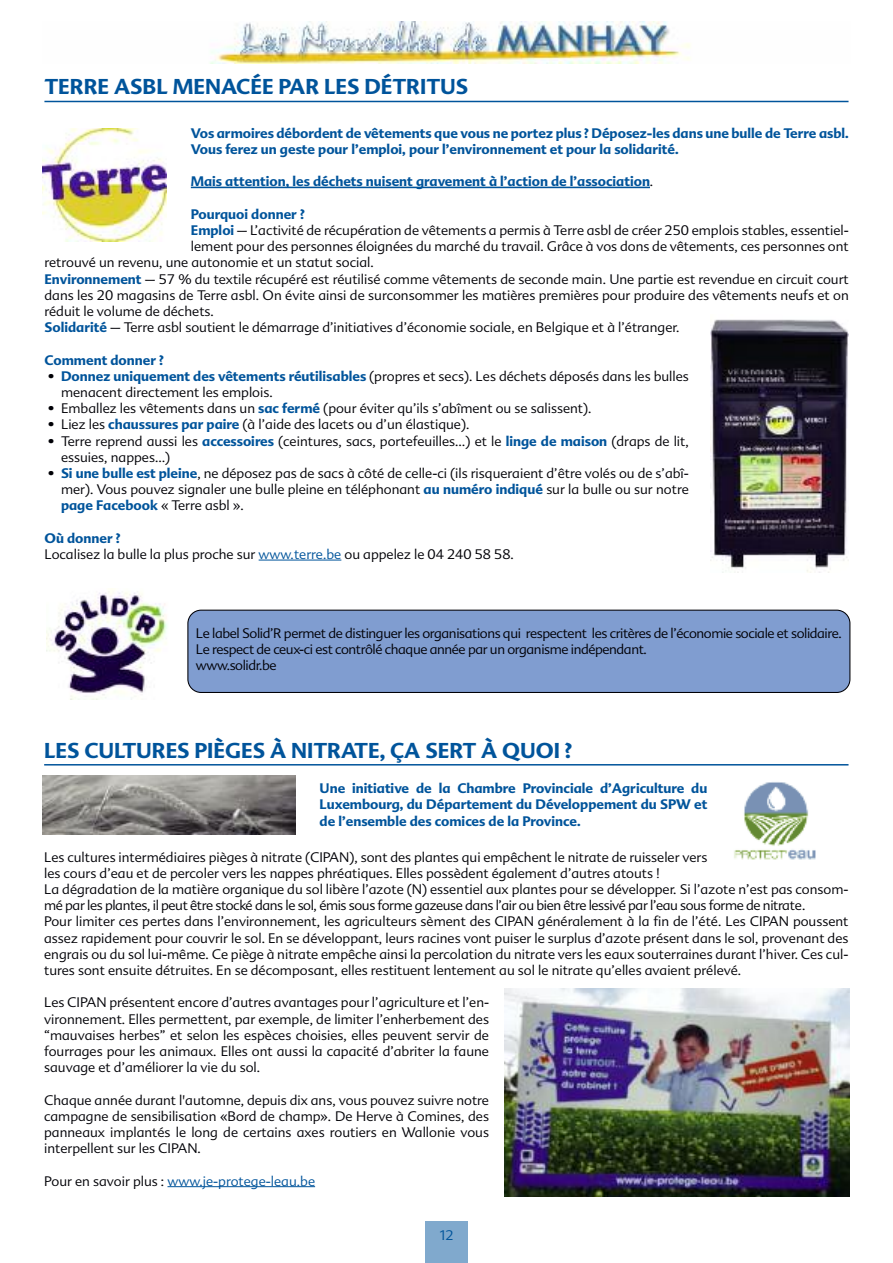
<style>
.page{position:relative;width:893px;height:1263px;background:#fff}
.page>*{position:absolute;margin:0;border:0;box-sizing:border-box;transform-origin:0 0}
.t1{font:700 21px "Advert";color:#00549b}
.t2{font:300 13.5px/16.2px "Advert";color:#000006}
.t3{font:700 13.5px/16.2px "Advert";color:#00549b}
.t4{font:300 13.5px/16.2px "Advert";letter-spacing:-.03em;color:#000006}
.t5{font:300 13.5px "Advert";color:#00549b}
.s1{font-weight:300;color:#000006}
.s2{font-weight:700;color:#00549b}
.s3{color:#00549b}
.s4{color:#000006}
</style>
<div class="page">
<img style="left:210px;top:21px;width:480px;height:43px">
<div style="left:425px;top:1220px;width:43px;height:43px;background:#80a9cd"></div>
<hr style="left:191px;top:187px;width:459px;height:1px;background:#00549b">
<hr style="left:259px;top:560px;width:82px;height:1px;background:#00549b">
<img style="left:43px;top:128px;width:123px;height:113px">
<hr style="left:44px;top:101px;width:804px;height:1px;background:#00549b">
<img style="left:710px;top:319px;width:139px;height:253px">
<div style="left:187px;top:610px;width:663px;height:83px;background:#809dd0"></div>
<img style="left:47px;top:588px;width:120px;height:111px">
<hr style="left:44px;top:764px;width:804px;height:1px;background:#00549b">
<hr style="left:167px;top:1186px;width:148px;height:1px;background:#00549b">
<div style="left:42px;top:775px;width:263px;height:64px;background:linear-gradient(to right,#fff,#fff)"></div>
<img style="left:42px;top:775px;width:253px;height:59px">
<img style="left:734px;top:782px;width:82px;height:78px">
<img style="left:504px;top:988px;width:346px;height:208px">
<h1 class="t1" style="left:44px;top:75px;width:425px">TERRE ASBL MENACÉE PAR LES DÉTRITUS</h1>
<p class="t3" style="left:191px;top:125px;width:659px">Vos armoires débordent de vêtements que vous ne portez plus ? Déposez-les dans une bulle de Terre asbl.<br>Vous ferez un geste pour l’emploi, pour l’environnement et pour la solidarité.</p>
<p class="t3" style="left:191px;top:174px;width:464px">Mais attention, les déchets nuisent gravement à l’action de l’association<span class="s1">.</span></p>
<p class="t3" style="left:191px;top:206px;width:115px">Pourquoi donner ?</p>
<p class="t2" style="left:191px;top:222px;width:659px"><span class="s2">Emploi</span> – L’activité de récupération de vêtements a permis à Terre asbl de créer 250 emplois stables, essentiel-</p>
<p class="t2" style="left:191px;top:238px;width:659px">lement pour des personnes éloignées du marché du travail. Grâce à vos dons de vêtements, ces personnes ont</p>
<p class="t2" style="left:44px;top:255px;width:331px">retrouvé un revenu, une autonomie et un statut social.</p>
<p class="t2" style="left:44px;top:271px;width:806px"><span class="s2">Environnement</span> – 57 % du textile récupéré est réutilisé comme vêtements de seconde main. Une partie est revendue en circuit court</p>
<p class="t2" style="left:44px;top:287px;width:806px">dans les 20 magasins de Terre asbl. On évite ainsi de surconsommer les matières premières pour produire des vêtements neufs et on</p>
<p class="t2" style="left:44px;top:303px;width:171px">réduit le volume de déchets.</p>
<p class="t2" style="left:44px;top:319px;width:636px"><span class="s2">Solidarité</span> – Terre asbl soutient le démarrage d’initiatives d’économie sociale, en Belgique et à l’étranger.</p>
<p class="t3" style="left:44px;top:352px;width:121px">Comment donner ?</p>
<p class="t2" style="left:61px;top:368px;width:629px;text-indent:-13px">• <span class="s2">Donnez uniquement des vêtements réutilisables</span> (propres et secs). Les déchets déposés dans les bulles menacent directement les emplois.</p>
<p class="t2" style="left:48px;top:400px;width:545px">• Emballez les vêtements dans un <span class="s2">sac fermé</span> (pour éviter qu’ils s’abîment ou se salissent).</p>
<p class="t2" style="left:48px;top:417px;width:423px">• Liez les <span class="s2">chaussures par paire</span> (à l’aide des lacets ou d’un élastique).</p>
<p class="t2" style="left:61px;top:433px;width:629px;text-indent:-13px">• Terre reprend aussi les <span class="s2">accessoires</span> (ceintures, sacs, portefeuilles…) et le <span class="s2">linge de maison</span> (draps de lit, essuies, nappes…)</p>
<p class="t2" style="left:61px;top:465px;width:629px;text-align:justify;text-indent:-13px">• <span class="s2">Si une bulle est pleine</span>, ne déposez pas de sacs à côté de celle-ci (ils risqueraient d’être volés ou de s’abî&shy;mer). Vous pouvez signaler une bulle pleine en téléphonant <span class="s2">au numéro indiqué</span> sur la bulle ou sur notre <span class="s2">page Facebook</span> « Terre asbl ».</p>
<p class="t2" style="left:44px;top:530px;width:471px"><span class="s2">Où donner ?<br></span>Localisez la bulle la plus proche sur <span class="s3">www.terre.be</span> ou appelez le 04 240 58 58.</p>
<p class="t4" style="left:196px;top:625px;width:647px">Le label Solid’R permet de distinguer les organisations qui respectent les critères de l’économie sociale et solidaire.<br>Le respect de ceux-ci est contrôlé chaque année par un organisme indépendant.<br>www.solidr.be</p>
<h1 class="t1" style="left:44px;top:738px;width:529px">LES CULTURES PIÈGES À NITRATE, ÇA SERT À QUOI ?</h1>
<p class="t3" style="left:320px;top:780px;width:389px;text-align:justify">Une initiative de la Chambre Provinciale d’Agriculture du Luxembourg, du Département du Développement du SPW et de l’ensemble des comices de la Province.</p>
<p class="t2" style="left:44px;top:849px;width:806px">Les cultures intermédiaires pièges à nitrate (CIPAN), sont des plantes qui empêchent le nitrate de ruisseler vers<br>les cours d’eau et de percoler vers les nappes phréatiques. Elles possèdent également d’autres atouts !<br>La dégradation de la matière organique du sol libère l’azote (N) essentiel aux plantes pour se développer. Si l’azote n’est pas consom&shy;mé par les plantes, il peut être stocké dans le sol, émis sous forme gazeuse dans l’air ou bien être lessivé par l’eau sous forme de nitrate.<br>Pour limiter ces pertes dans l’environnement, les agriculteurs sèment des CIPAN généralement à la fin de l’été. Les CIPAN poussent assez rapidement pour couvrir le sol. En se développant, leurs racines vont puiser le surplus d’azote présent dans le sol, provenant des engrais ou du sol lui-même. Ce piège à nitrate empêche ainsi la percolation du nitrate vers les eaux souterraines durant l’hiver. Ces cul&shy;tures sont ensuite détruites. En se décomposant, elles restituent lentement au sol le nitrate qu’elles avaient prélevé.</p>
<p class="t2" style="left:44px;top:995px;width:446px;text-align:justify">Les CIPAN présentent encore d’autres avantages pour l’agriculture et l’en&shy;vironnement. Elles permettent, par exemple, de limiter l’enherbement des “mauvaises herbes” et selon les espèces choisies, elles peuvent servir de fourrages pour les animaux. Elles ont aussi la capacité d’abriter la faune sauvage et d’améliorer la vie du sol.</p>
<p class="t2" style="left:44px;top:1092px;width:446px;text-align:justify">Chaque année durant l'automne, depuis dix ans, vous pouvez suivre notre campagne de sensibilisation «Bord de champ». De Herve à Comines, des panneaux implantés le long de certains axes routiers en Wallonie vous interpellent sur les CIPAN.</p>
<p class="t5" style="left:44px;top:1173px;width:272px"><span class="s4">Pour en savoir plus :</span> www.je-protege-leau.be</p>
<p class="t5" style="left:439px;top:1227px;width:16px">12</p>
</div>
